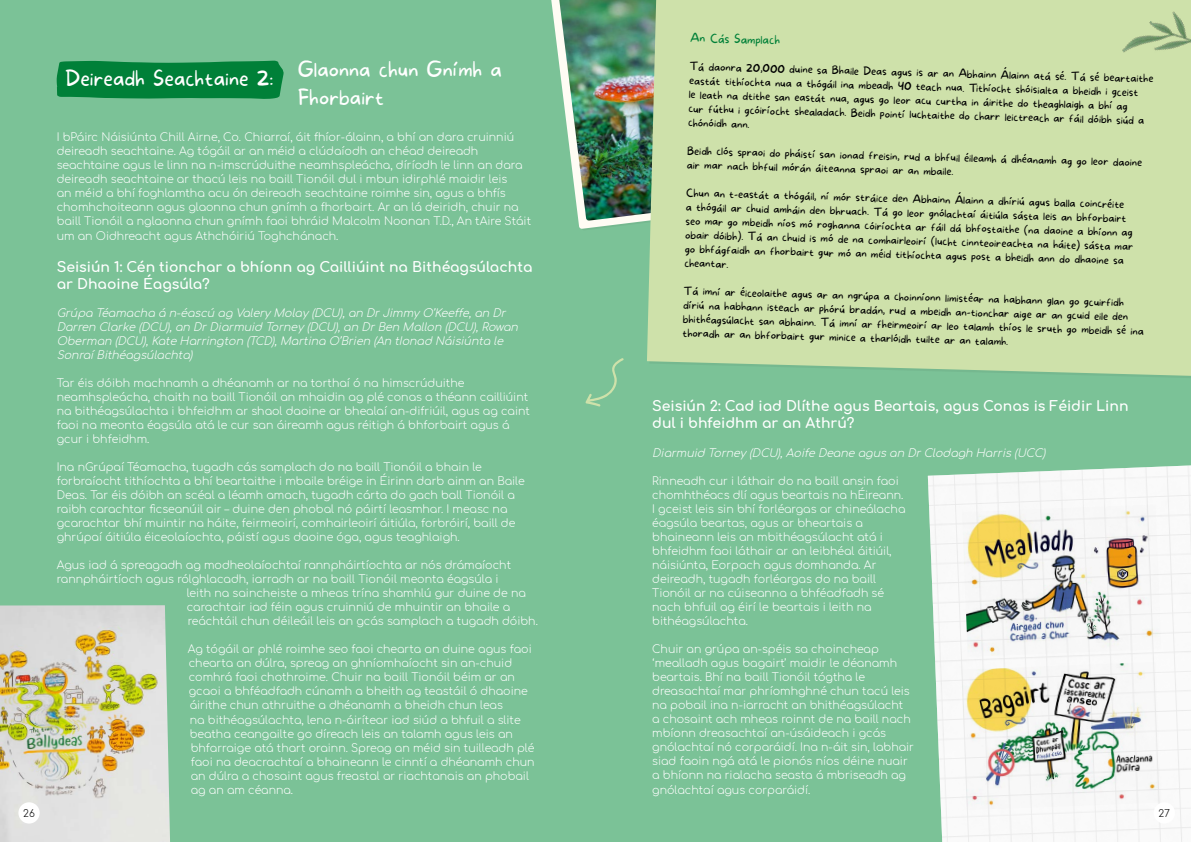
<style>
.page{position:relative;width:1191px;height:842px;background:#7bc297}
.page>*{position:absolute;margin:0;border:0;box-sizing:border-box;transform-origin:0 0}
.t1{font:100 21px/28px "More Sugar";color:#fff}
.t2{font:700 14px/17px "Comfortaa";color:#fff}
.t3{font:100 12px "More Sugar";color:#008038}
.t4{font:300 11px/14px "Comfortaa";color:#fff}
.t5{font:100 11px/14px "More Sugar";color:#000}
.t6{font:italic 300 11px/14px "Comfortaa";color:#fff}
.t7{font:300 10px "Comfortaa";color:#000}
</style>
<div class="page">
<svg style="left:551px;top:0;width:93px;height:229px"></svg>
<img style="left:559px;top:0;width:88px;height:221px">
<svg style="left:57px;top:61px;width:227px;height:38px;background:#07833d"></svg>
<div style="left:647px;top:0;width:544px;height:376px;background:#cee1aa"></div>
<img style="left:927px;top:465px;width:264px;height:377px">
<img style="left:962px;top:505px;width:199px;height:152px">
<img style="left:961px;top:662px;width:200px;height:148px">
<img style="left:1116px;top:4px;width:75px;height:75px">
<img style="left:0;top:605px;width:170px;height:237px">
<svg style="left:585px;top:358px;width:39px;height:49px"></svg>
<div style="left:18px;top:802px;width:22px;height:21px;background:#fff;border-radius:50%"></div>
<div style="left:1153px;top:802px;width:22px;height:21px;background:#fff;border-radius:50%"></div>
<h1 class="t1" style="left:298px;top:54px;width:206px">Glaonna chun Gnímh a<br>Fhorbairt</h1>
<p class="t4" style="left:57px;top:129px;width:476px">I bPáirc Náisiúnta Chill Airne, Co. Chiarraí, áit fhíor-álainn, a bhí an dara cruinniú deireadh seachtaine. Ag tógáil ar an méid a clúdaíodh an chéad deireadh seachtaine agus le linn na n-imscrúduithe neamhspleácha, díríodh le linn an dara deireadh seachtaine ar thacú leis na baill Tionóil dul i mbun idirphlé maidir leis<br>an méid a bhí foghlamtha acu ón deireadh seachtaine roimhe sin, agus a bhfís chomhchoiteann agus glaonna chun gnímh a fhorbairt. Ar an lá deiridh, chuir na baill Tionóil a nglaonna chun gnímh faoi bhráid Malcolm Noonan T.D., An tAire Stáit</p>
<p class="t4" style="left:57px;top:228px;width:283px">um an Oidhreacht agus Athchóiriú Toghchánach.</p>
<p class="t2" style="left:57px;top:256px;width:477px">Seisiún 1: Cén tionchar a bhíonn ag Cailliúint na Bithéagsúlachta ar Dhaoine Éagsúla?</p>
<p class="t6" style="left:57px;top:304px;width:466px">Grúpa Téamacha á n-éascú ag ValeryMolay(DCU),an DrJimmyO’Keeffe,an Dr Darren Clarke (DCU),an DrDiarmuid Torney(DCU),an DrBen Mallon (DCU),Rowan Oberman (DCU),Kate Harrington (TCD),Martina O’Brien (An tIonad Náisiúnta le SonraíBithéagsúlachta)</p>
<p class="t4" style="left:57px;top:374px;width:475px">Tar éis dóibh machnamh a dhéanamh ar na torthaí ó na himscrúduithe neamhspleácha, chaith na baill Tionóil an mhaidin ag plé conas a théann cailliúint na bithéagsúlachta i bhfeidhm ar shaol daoine ar bhealaí an-difriúil, agus ag caint faoi na meonta éagsúla atá le cur san áireamh agus réitigh á bhforbairt agus á gcur i bhfeidhm.</p>
<p class="t4" style="left:57px;top:458px;width:470px">Ina nGrúpaí Téamacha, tugadh cás samplach do na baill Tionóil a bhain le forbraíocht tithíochta a bhí beartaithe i mbaile bréige in Éirinn darb ainm an Baile Deas. Tar éis dóibh an scéal a léamh amach, tugadh cárta do gach ball Tionóil a raibh carachtar ficseanúil air – duine den phobal nó páirtí leasmhar. I measc na gcarachtar bhí muintir na háite, feirmeoirí, comhairleoirí áitiúla, forbróirí, baill de ghrúpaí áitiúla éiceolaíochta, páistí agus daoine óga, agus teaghlaigh.</p>
<p class="t4" style="left:57px;top:557px;width:456px">Agus iad á spreagadh ag modheolaíochtaí rannpháirtíochta ar nós drámaíocht</p>
<p class="t4" style="left:57px;top:571px;width:443px">rannpháirtíoch agus rólghlacadh, iarradh ar na baill Tionóil meonta éagsúla i</p>
<p class="t4" style="left:187px;top:585px;width:341px">leith na saincheiste a mheas trína shamhlú gur duine de na</p>
<p class="t4" style="left:187px;top:599px;width:325px">carachtair iad féin agus cruinniú de mhuintir an bhaile a</p>
<p class="t4" style="left:188px;top:613px;width:352px">reáchtáil chun déileáil leis an gcás samplach a tugadh dóibh.</p>
<p class="t4" style="left:188px;top:641px;width:348px">Ag tógáil ar phlé roimhe seo faoi chearta an duine agus faoi chearta an dúlra, spreag an ghníomhaíocht sin an-chuid comhrá faoi chothroime. Chuir na baill Tionóil béim ar an gcaoi a bhféadfadh cúnamh a bheith ag teastáil ó dhaoine áirithe chun athruithe a dhéanamh a bheidh chun leas<br>na bithéagsúlachta, lena n-áirítear iad siúd a bhfuil a slite beatha ceangailte go díreach leis an talamh agus leis an bhfarraige atá thart orainn. Spreag an méid sin tuilleadh plé faoi na deacrachtaí a bhaineann le cinntí a dhéanamh chun an dúlra a chosaint agus freastal ar riachtanais an phobail ag an am céanna.</p>
<h1 class="t1" style="left:65px;top:63px;width:210px">Deireadh Seachtaine 2:</h1>
<p class="t3" style="left:690px;top:29px;width:91px;rotate:1deg">An Cás Samplach</p>
<p class="t5" style="left:689px;top:61px;width:466px;rotate:1deg">Tá daonra 20,000 duine sa Bhaile Deas agus is ar an Abhainn Álainn atá sé. Tá sé beartaithe eastát tithíochta nua a thógáil ina mbeadh 40 teach nua. Tithíocht shóisialta a bheidh i gceist<br>le leath na dtithe san eastát nua, agus go leor acu curtha in áirithe do theaghlaigh a bhí ag<br>cur fúthu i gcóiríocht shealadach. Beidh pointí luchtaithe do charr leictreach ar fáil dóibh siúd a</p>
<p class="t5" style="left:688px;top:115px;width:63px;rotate:1deg">chónóidh ann.</p>
<p class="t5" style="left:687px;top:145px;width:456px;line-height:13.3px;rotate:1deg">Beidh clós spraoi do pháistí san ionad freisin, rud a bhfuil éileamh á dhéanamh ag go leor daoine air mar nach bhfuil mórán áiteanna spraoi ar an mbaile.</p>
<p class="t5" style="left:686px;top:187px;width:450px;rotate:1deg">Chun an t-eastát a thógáil, ní mór stráice den Abhainn Álainn a dhíriú agus balla coincréite<br>a thógáil ar chuid amháin den bhruach. Tá go leor gnólachtaí áitiúla sásta leis an bhforbairt seo mar go mbeidh níos mó roghanna cóiríochta ar fáil dá bhfostaithe (na daoine a bhíonn ag obair dóibh). Tá an chuid is mó de na comhairleoirí (lucht cinnteoireachta na háite) sásta mar go bhfágfaidh an fhorbairt gur mó an méid tithíochta agus post a bheidh ann do dhaoine sa</p>
<p class="t5" style="left:684px;top:255px;width:46px;rotate:1deg">cheantar.</p>
<p class="t5" style="left:683px;top:285px;width:462px;rotate:1deg">Tá imní ar éiceolaithe agus ar an ngrúpa a choinníonn limistéar na habhann glan go gcuirfidh díriú na habhann isteach ar phórú bradán, rud a mbeidh an-tionchar aige ar an gcuid eile den bhithéagsúlacht san abhainn. Tá imní ar fheirmeoirí ar leo talamh thíos le sruth go mbeidh sé ina thoradh ar an bhforbairt gur minice a tharlóidh tuilte ar an talamh.</p>
<p class="t2" style="left:652px;top:396px;width:478px">Seisiún 2: Cad iad Dlíthe agus Beartais, agus Conas is Féidir Linn dul i bhfeidhm ar an Athrú?</p>
<p class="t6" style="left:652px;top:444px;width:395px">Diarmuid Torney(DCU),Aoife Deane agusan DrClodagh Harris(UCC)</p>
<p class="t4" style="left:652px;top:472px;width:255px">Rinneadh cur i láthair do na baill ansin faoi chomhthéacs dlí agus beartais na hÉireann.<br>I gceist leis sin bhí forléargas ar chineálacha éagsúla beartas, agus ar bheartais a bhaineann leis an mbithéagsúlacht atá i bhfeidhm faoi láthair ar an leibhéal áitiúil, náisiúnta, Eorpach agus domhanda. Ar deireadh, tugadh forléargas do na baill Tionóil ar na cúiseanna a bhféadfadh sé nach bhfuil ag éirí le beartais i leith na bithéagsúlachta.</p>
<p class="t4" style="left:652px;top:640px;width:263px">Chuir an grúpa an-spéis sa choincheap ‘mealladh agus bagairt’ maidir le déanamh beartais. Bhí na baill Tionóil tógtha le dreasachtaí mar phríomhghné chun tacú leis na pobail ina n-iarracht an bhithéagsúlacht<br>a chosaint ach mheas roinnt de na baill nach mbíonn dreasachtaí an-úsáideach i gcás gnólachtaí nó corparáidí. Ina n-áit sin, labhair siad faoin ngá atá le pionós níos déine nuair a bhíonn na rialacha seasta á mbriseadh ag</p>
<p class="t4" style="left:652px;top:781px;width:160px">gnólachtaí agus corparáidí.</p>
<p class="t7" style="left:23px;top:804px;width:13px">26</p>
<p class="t7" style="left:1158px;top:804px;width:13px">27</p>
</div>
